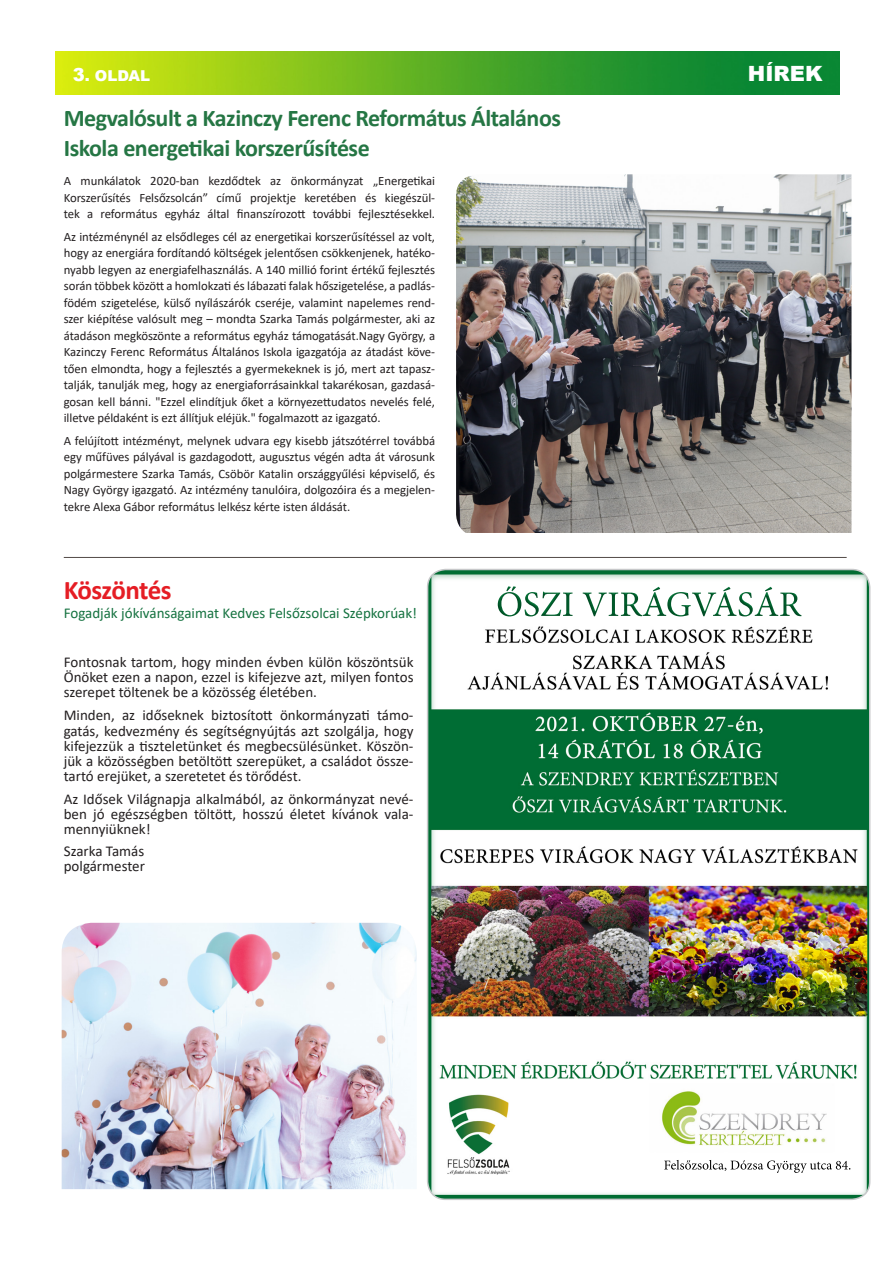
<style>
.page{position:relative;width:893px;height:1263px;background:#fff}
.page>*{position:absolute;margin:0;border:0;box-sizing:border-box;transform-origin:0 0}
.t1{font:700 27px "Calibri";letter-spacing:-.025em;color:#e51d24}
.t2{font:700 24px/30px "Calibri";letter-spacing:-.02em;color:#257644}
.t3{font:900 21px "Arial";color:#fff}
.t4{font:15px/15px "Calibri";color:#231f20;text-align:justify}
.t5{font:15px "Calibri";color:#157240}
.t6{font:900 15px "Arial";color:#fff}
.t7{font:12.75px/16.5px "Calibri";letter-spacing:-.005em;color:#231f20;text-align:justify}
.s1{font-size:18px}
</style>
<div class="page">
<img style="left:55px;top:52px;width:784px;height:42px">
<img style="left:428px;top:569px;width:442px;height:630px">
<div style="left:427px;top:569px;width:443px;height:631px;border:2px solid #c7c8ca;border-radius:18px"></div>
<img style="left:456px;top:174px;width:395px;height:359px">
<img style="left:62px;top:923px;width:355px;height:266px">
<hr style="left:64px;top:557px;width:783px;height:1px;background:#524a47">
<p class="t6" style="left:73px;top:65px;width:79px"><span class="s1">3</span>. OLDAL</p>
<p class="t3" style="left:748px;top:58px;width:76px">HÍREK</p>
<p class="t2" style="left:64px;top:102px;width:499px">Megvalósult a Kazinczy Ferenc Református Általános<br>Iskola energetikai korszerűsítése</p>
<p class="t7" style="left:64px;top:173px;width:373px">A munkálatok 2020-ban kezdődtek az önkormányzat „Energetikai Korszerűsítés Felsőzsolcán” című projektje keretében és kiegészül&shy;tek a református egyház által finanszírozott további fejlesztésekkel.</p>
<p class="t7" style="left:64px;top:228px;width:373px">Az intézménynél az elsődleges cél az energetikai korszerűsítéssel az volt, hogy az energiára fordítandó költségek jelentősen csökkenjenek, hatéko&shy;nyabb legyen az energiafelhasználás. A 140 millió forint értékű fejlesztés során többek között a homlokzati és lábazati falak hőszigetelése, a padlás&shy;födém szigetelése, külső nyílászárók cseréje, valamint napelemes rend&shy;szer kiépítése valósult meg – mondta Szarka Tamás polgármester, aki az átadáson megköszönte a református egyház támogatását.Nagy György, a Kazinczy Ferenc Református Általános Iskola igazgatója az átadást köve&shy;tően elmondta, hogy a fejlesztés a gyermekeknek is jó, mert azt tapasz&shy;talják, tanulják meg, hogy az energiaforrásainkkal takarékosan, gazdasá&shy;gosan kell bánni. "Ezzel elindítjuk őket a környezettudatos nevelés felé, illetve példaként is ezt állítjuk eléjük." fogalmazott az igazgató.</p>
<p class="t7" style="left:64px;top:432px;width:373px">A felújított intézményt, melynek udvara egy kisebb játszótérrel továbbá egy műfüves pályával is gazdagodott, augusztus végén adta át városunk polgármestere Szarka Tamás, Csöbör Katalin országgyűlési képviselő, és Nagy György igazgató. Az intézmény tanulóira, dolgozóira és a megjelen&shy;tekre Alexa Gábor református lelkész kérte isten áldását.</p>
<p class="t1" style="left:64px;top:570px;width:109px">Köszöntés</p>
<p class="t5" style="left:64px;top:603px;width:355px">Fogadják jókívánságaimat Kedves Felsőzsolcai Szépkorúak!</p>
<p class="t4" style="left:64px;top:654px;width:351px">Fontosnak tartom, hogy minden évben külön köszöntsük Önöket ezen a napon, ezzel is kifejezve azt, milyen fontos szerepet töltenek be a közösség életében.</p>
<p class="t4" style="left:64px;top:706px;width:351px;line-height:16.5px">Minden, az időseknek biztosított önkormányzati támo&shy;gatás, kedvezmény és segítségnyújtás azt szolgálja, hogy</p>
<p class="t4" style="left:64px;top:738px;width:351px">kifejezzük a tiszteletünket és megbecsülésünket. Köszön&shy;jük a közösségben betöltött szerepüket, a családot össze&shy;tartó erejüket, a szeretetet és törődést.</p>
<p class="t4" style="left:64px;top:791px;width:351px">Az Idősek Világnapja alkalmából, az önkormányzat nevé&shy;ben jó egészségben töltött, hosszú életet kívánok vala&shy;mennyiüknek!</p>
<p class="t4" style="left:64px;top:843px;width:82px">Szarka Tamás</p>
<p class="t4" style="left:64px;top:858px;width:83px">polgármester</p>
</div>
